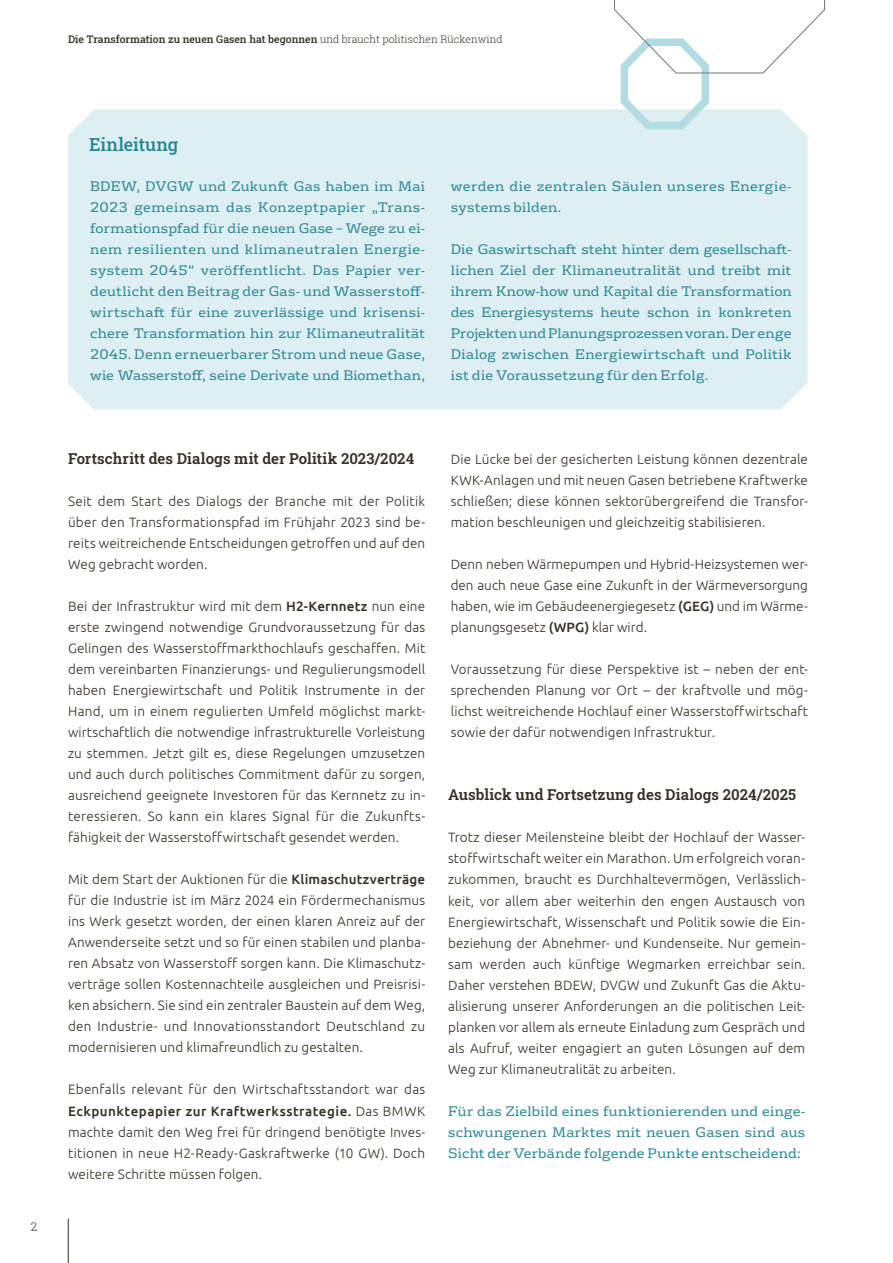
<style>
.page{position:relative;width:893px;height:1263px;background:#fff}
.page>*{position:absolute;margin:0;border:0;box-sizing:border-box;transform-origin:0 0}
.t1{font:500 18px "Roboto Slab";letter-spacing:-.005em;color:#268894}
.t2{font:600 15px "Roboto Slab";letter-spacing:.005em;color:#343024}
.t3{font:300 13.5px/21px "Ubuntu";letter-spacing:.01em;color:#343024;text-align:justify}
.t4{font:13.5px/21px "FS Rufus";letter-spacing:.02em;color:#358c97;text-align:justify}
.t5{font:300 12px "Roboto Slab";color:#343024}
.t6{font:500 10.5px "Roboto Slab";color:#343024}
.s1{font-weight:300}
.s2{font-weight:500}
</style>
<div class="page">
<div style="left:68px;top:109px;width:739px;height:300px;background:#ddeff2"></div>
<svg style="left:613px;top:0;width:212px;height:133px"></svg>
<hr style="left:68px;top:1219px;width:1px;height:44px;background:#343024">
<p class="t6" style="left:68px;top:32px;width:436px">Die Transformation zu neuen Gasen hat begonnen <span class="s1">und braucht politischen Rückenwind</span></p>
<p class="t5" style="left:31px;top:1219px;width:8px">2</p>
<h1 class="t1" style="left:89px;top:132px;width:90px">Einleitung</h1>
<p class="t4" style="left:90px;top:175px;width:337px">BDEW, DVGW und Zukunft Gas haben im Mai 2023 gemeinsam das Konzeptpapier „Trans&shy;formationspfad für die neuen Gase – Wege zu ei&shy;nem resilienten und klimaneutralen Energie&shy;system 2045“ veröffentlicht. Das Papier ver&shy;deutlicht den Beitrag der Gas- und Wasserstoff&shy;wirtschaft für eine zuverlässige und krisensi&shy;chere Transformation hin zur Klimaneutralität 2045. Denn erneuerbarer Strom und neue Gase, wie Wasserstoff, seine Derivate und Biomethan,</p>
<p class="t4" style="left:451px;top:175px;width:342px">werden die zentralen Säulen unseres Energie&shy;systems bilden.</p>
<p class="t4" style="left:451px;top:238px;width:342px">Die Gaswirtschaft steht hinter dem gesellschaft&shy;lichen Ziel der Klimaneutralität und treibt mit ihrem Know-how und Kapital die Transformation des Energiesystems heute schon in konkreten Projekten und Planungsprozessen voran. Der enge Dialog zwischen Energiewirtschaft und Politik ist die Voraussetzung für den Erfolg.</p>
<p class="t2" style="left:68px;top:449px;width:348px">Fortschritt des Dialogs mit der Politik 2023/2024</p>
<p class="t3" style="left:68px;top:491px;width:359px">Seit dem Start des Dialogs der Branche mit der Politik über den Transformationspfad im Frühjahr 2023 sind be&shy;reits weitreichende Entscheidungen getroffen und auf den Weg gebracht worden.</p>
<p class="t3" style="left:68px;top:596px;width:359px">Bei der Infrastruktur wird mit dem <span class="s2">H2-Kernnetz</span> nun eine erste zwingend notwendige Grundvoraussetzung für das Gelingen des Wasserstoffmarkthochlaufs geschaffen. Mit dem vereinbarten Finanzierungs- und Regulierungsmodell haben Energiewirtschaft und Politik Instrumente in der Hand, um in einem regulierten Umfeld möglichst markt&shy;wirtschaftlich die notwendige infrastrukturelle Vorleistung zu stemmen. Jetzt gilt es, diese Regelungen umzusetzen und auch durch politisches Commitment dafür zu sorgen, ausreichend geeignete Investoren für das Kernnetz zu in&shy;teressieren. So kann ein klares Signal für die Zukunfts&shy;fähigkeit der Wasserstoffwirtschaft gesendet werden.</p>
<p class="t3" style="left:68px;top:869px;width:359px">Mit dem Start der Auktionen für die <span class="s2">Klimaschutzverträge </span>für die Industrie ist im März 2024 ein Fördermechanismus ins Werk gesetzt worden, der einen klaren Anreiz auf der Anwenderseite setzt und so für einen stabilen und planba&shy;ren Absatz von Wasserstoff sorgen kann. Die Klimaschutz&shy;verträge sollen Kostennachteile ausgleichen und Preisrisi&shy;ken absichern. Sie sind ein zentraler Baustein auf dem Weg, den Industrie- und Innovationsstandort Deutschland zu modernisieren und klimafreundlich zu gestalten.</p>
<p class="t3" style="left:68px;top:1079px;width:359px">Ebenfalls relevant für den Wirtschaftsstandort war das <span class="s2">Eckpunktepapier zur Kraftwerksstrategie.</span> Das BMWK machte damit den Weg frei für dringend benötigte Inves&shy;titionen in neue H2-Ready-Gaskraftwerke (10 GW). Doch weitere Schritte müssen folgen.</p>
<p class="t3" style="left:451px;top:449px;width:359px">Die Lücke bei der gesicherten Leistung können dezentrale KWK-Anlagen und mit neuen Gasen betriebene Kraftwerke schließen; diese können sektorübergreifend die Transfor&shy;mation beschleunigen und gleichzeitig stabilisieren.</p>
<p class="t3" style="left:451px;top:554px;width:359px">Denn neben Wärmepumpen und Hybrid-Heizsystemen wer&shy;den auch neue Gase eine Zukunft in der Wärmeversorgung haben, wie im Gebäudeenergiegesetz <span class="s2">(GEG)</span> und im Wärme&shy;planungsgesetz <span class="s2">(WPG)</span> klar wird.</p>
<p class="t3" style="left:451px;top:659px;width:359px">Voraussetzung für diese Perspektive ist – neben der ent&shy;sprechenden Planung vor Ort – der kraftvolle und mög&shy;lichst weitreichende Hochlauf einer Wasserstoffwirtschaft sowie der dafür notwendigen Infrastruktur.</p>
<p class="t2" style="left:448px;top:785px;width:350px">Ausblick und Fortsetzung des Dialogs 2024/2025</p>
<p class="t3" style="left:448px;top:827px;width:359px">Trotz dieser Meilensteine bleibt der Hochlauf der Wasser&shy;stoffwirtschaft weiter ein Marathon. Um erfolgreich voran&shy;zukommen, braucht es Durchhaltevermögen, Verlässlich&shy;keit, vor allem aber weiterhin den engen Austausch von Energiewirtschaft, Wissenschaft und Politik sowie die Ein&shy;beziehung der Abnehmer- und Kundenseite. Nur gemein&shy;sam werden auch künftige Wegmarken erreichbar sein.<br>Daher verstehen BDEW, DVGW und Zukunft Gas die Aktu&shy;alisierung unserer Anforderungen an die politischen Leit&shy;planken vor allem als erneute Einladung zum Gespräch und als Aufruf, weiter engagiert an guten Lösungen auf dem Weg zur Klimaneutralität zu arbeiten.</p>
<p class="t4" style="left:448px;top:1099px;width:359px">Für das Zielbild eines funktionierenden und einge&shy;schwungenen Marktes mit neuen Gasen sind aus Sicht der Verbände folgende Punkte entscheidend:</p>
</div>
